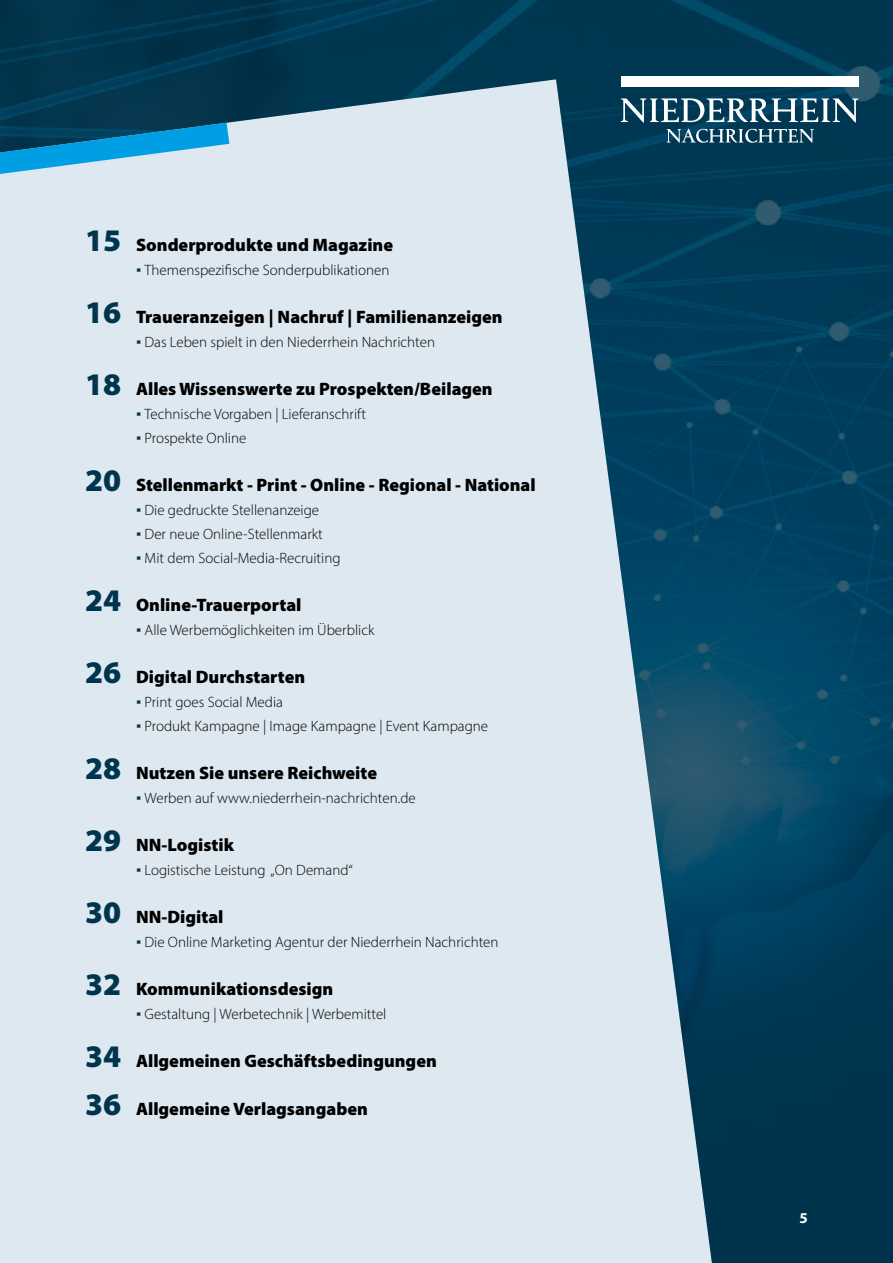
<style>
.page{position:relative;width:893px;height:1263px;background:#fff}
.page>*{position:absolute;margin:0;border:0;box-sizing:border-box;transform-origin:0 0}
.t1{font:900 18px "Myriad Pro";color:#000}
.t2{font:300 15px "Myriad Pro";color:#000}
.t3{font:700 15px "Myriad Pro";color:#fff}
.s1{font-size:31.5px;color:#00354e}
.s2{font-family:"Verdana";font-weight:400;color:#00354e}
</style>
<div class="page">
<img style="left:0;top:0;width:893px;height:1262px">
<svg style="left:0;top:123px;width:229px;height:51px;background:#4398bf"></svg>
<div style="left:621px;top:77px;width:237px;height:10px;background:#fff"></div>
<svg style="left:621px;top:98px;width:237px;height:24px"></svg>
<svg style="left:667px;top:129px;width:147px;height:14px;background:#4c7487"></svg>
<p class="t1" style="left:85px;top:233px;width:310px"><span class="s1">15</span> Sonderprodukte und Magazine</p>
<p class="t2" style="left:136px;top:261px;width:255px"><span class="s2">▪</span> Themenspezifische Sonderpublikationen</p>
<p class="t1" style="left:85px;top:305px;width:419px"><span class="s1">16</span> Traueranzeigen | Nachruf | Familienanzeigen</p>
<p class="t2" style="left:136px;top:333px;width:300px"><span class="s2">▪</span> Das Leben spielt in den Niederrhein Nachrichten</p>
<p class="t1" style="left:85px;top:377px;width:409px"><span class="s1">18</span> Alles Wissenswerte zu Prospekten/Beilagen</p>
<p class="t2" style="left:136px;top:405px;width:231px"><span class="s2">▪</span> Technische Vorgaben | Lieferanschrift</p>
<p class="t2" style="left:136px;top:429px;width:112px"><span class="s2">▪</span> Prospekte Online</p>
<p class="t1" style="left:85px;top:473px;width:452px"><span class="s1">20</span> Stellenmarkt - Print - Online - Regional - National</p>
<p class="t2" style="left:136px;top:501px;width:185px"><span class="s2">▪</span> Die gedruckte Stellenanzeige</p>
<p class="t2" style="left:136px;top:525px;width:188px"><span class="s2">▪</span> Der neue Online-Stellenmarkt</p>
<p class="t2" style="left:136px;top:549px;width:206px"><span class="s2">▪</span> Mit dem Social-Media-Recruiting</p>
<p class="t1" style="left:85px;top:593px;width:218px"><span class="s1">24</span> Online-Trauerportal</p>
<p class="t2" style="left:136px;top:621px;width:240px"><span class="s2">▪</span> Alle Werbemöglichkeiten im Überblick</p>
<p class="t1" style="left:85px;top:665px;width:222px"><span class="s1">26</span> Digital Durchstarten</p>
<p class="t2" style="left:136px;top:693px;width:148px"><span class="s2">▪</span> Print goes Social Media</p>
<p class="t2" style="left:136px;top:717px;width:354px"><span class="s2">▪</span> Produkt Kampagne | Image Kampagne | Event Kampagne</p>
<p class="t1" style="left:85px;top:761px;width:294px"><span class="s1">28</span> Nutzen Sie unsere Reichweite</p>
<p class="t2" style="left:136px;top:789px;width:281px"><span class="s2">▪</span> Werben auf www.niederrhein-nachrichten.de</p>
<p class="t1" style="left:85px;top:833px;width:150px"><span class="s1">29</span> NN-Logistik</p>
<p class="t2" style="left:136px;top:861px;width:218px"><span class="s2">▪</span> Logistische Leistung „On Demand“</p>
<p class="t1" style="left:85px;top:905px;width:140px"><span class="s1">30</span> NN-Digital</p>
<p class="t2" style="left:136px;top:933px;width:364px"><span class="s2">▪</span> Die Online Marketing Agentur der Niederrhein Nachrichten</p>
<p class="t1" style="left:85px;top:977px;width:250px"><span class="s1">32</span> Kommunikationsdesign</p>
<p class="t2" style="left:136px;top:1005px;width:252px"><span class="s2">▪</span> Gestaltung | Werbetechnik | Werbemittel</p>
<p class="t1" style="left:85px;top:1049px;width:353px"><span class="s1">34</span> Allgemeinen Geschäftsbedingungen</p>
<p class="t1" style="left:85px;top:1097px;width:284px"><span class="s1">36</span> Allgemeine Verlagsangaben</p>
<p class="t3" style="left:800px;top:1208px;width:10px">5</p>
</div>
